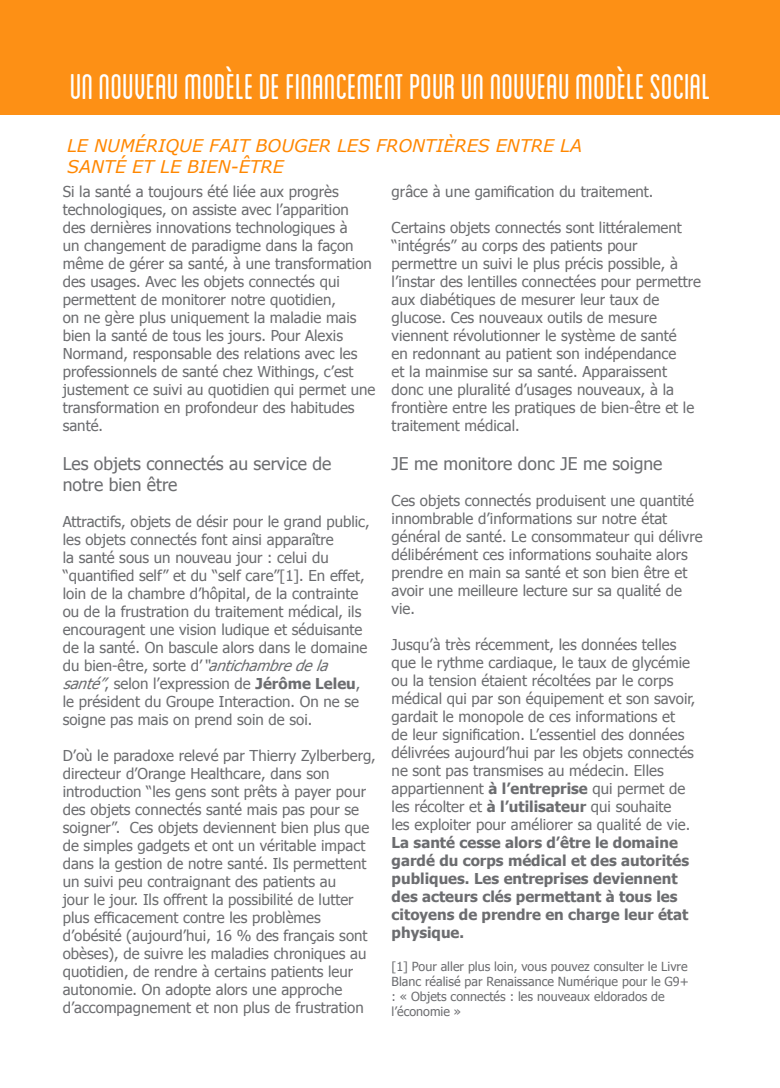
<style>
.page{position:relative;width:780px;height:1088px;background:#fff}
.page>*{position:absolute;margin:0;border:0;box-sizing:border-box;transform-origin:0 0}
.t1{font:condensed 37.5px "Blanch";color:#fff}
.texte_courant{font:17.5px/21px "Tahoma";color:#6c6d70}
.t2{font:italic 17.5px/21px "Verdana";color:#ff8700}
.texte_courant-2{font:15px/18px "Tahoma";color:#6c6d70}
.texte_courant-3{font:12.5px/15px "Tahoma";color:#6c6d70}
.s1{font-style:italic}
.s2{font-weight:700}
</style>
<div class="page">
<div style="left:0;top:0;width:780px;height:115px;background:#fd9015"></div>
<p class="t1" style="left:70px;top:67px;width:642px">UN NOUVEAU MODÈLE DE FINANCEMENT POUR UN NOUVEAU MODÈLE SOCIAL</p>
<p class="t2" style="left:67px;top:135px;width:516px">LE NUMÉRIQUE FAIT BOUGER LES FRONTIÈRES ENTRE LA<br>SANTÉ ET LE BIEN-ÊTRE</p>
<p class="texte_courant-2" style="left:63px;top:182px;width:314px">Si la santé a toujours été liée aux progrès technologiques, on assiste avec l’apparition des dernières innovations technologiques à<br>un changement de paradigme dans la façon même de gérer sa santé, à une transformation des usages. Avec les objets connectés qui permettent de monitorer notre quotidien,<br>on ne gère plus uniquement la maladie mais bien la santé de tous les jours. Pour Alexis Normand, responsable des relations avec les professionnels de santé chez Withings, c’est justement ce suivi au quotidien qui permet une transformation en profondeur des habitudes santé.</p>
<p class="texte_courant" style="left:63px;top:453px;width:270px">Les objets connectés au service de notre bien être</p>
<p class="texte_courant-2" style="left:63px;top:512px;width:308px">Attractifs, objets de désir pour le grand public, les objets connectés font ainsi apparaître<br>la santé sous un nouveau jour : celui du “quantified self” et du “self care”[1]. En effet, loin de la chambre d’hôpital, de la contrainte ou de la frustration du traitement médical, ils encouragent une vision ludique et séduisante de la santé. On bascule alors dans le domaine du bien-être, sorte d’<span class="s1">“antichambredela santé”</span>, selon l’expression de <span class="s2">Jérôme Leleu</span>, le président du Groupe Interaction. On ne se soigne pas mais on prend soin de soi.</p>
<p class="texte_courant-2" style="left:63px;top:746px;width:314px">D’où le paradoxe relevé par Thierry Zylberberg, directeur d’Orange Healthcare, dans son introduction “les gens sont prêts à payer pour des objets connectés santé mais pas pour se soigner”. Ces objets deviennent bien plus que de simples gadgets et ont un véritable impact dans la gestion de notre santé. Ils permettent un suivi peu contraignant des patients au<br>jour le jour. Ils offrent la possibilité de lutter plus efficacement contre les problèmes d’obésité (aujourd’hui, 16 % des français sont obèses), de suivre les maladies chroniques au quotidien, de rendre à certains patients leur autonomie. On adopte alors une approche d’accompagnement et non plus de frustration</p>
<p class="texte_courant-2" style="left:391px;top:182px;width:263px">grâce à une gamification du traitement.</p>
<p class="texte_courant-2" style="left:391px;top:218px;width:311px">Certains objets connectés sont littéralement “intégrés” au corps des patients pour permettre un suivi le plus précis possible, à l’instar des lentilles connectées pour permettre aux diabétiques de mesurer leur taux de glucose. Ces nouveaux outils de mesure viennent révolutionner le système de santé<br>en redonnant au patient son indépendance<br>et la mainmise sur sa santé. Apparaissent donc une pluralité d’usages nouveaux, à la frontière entre les pratiques de bien-être et le traitement médical.</p>
<p class="texte_courant" style="left:391px;top:453px;width:272px">JE me monitore donc JE me soigne</p>
<p class="texte_courant-2" style="left:391px;top:491px;width:312px">Ces objets connectés produisent une quantité innombrable d’informations sur notre état général de santé. Le consommateur qui délivre délibérément ces informations souhaite alors prendre en main sa santé et son bien être et avoir une meilleure lecture sur sa qualité de vie.</p>
<p class="texte_courant-2" style="left:391px;top:635px;width:305px">Jusqu’à très récemment, les données telles que le rythme cardiaque, le taux de glycémie ou la tension étaient récoltées par le corps médical qui par son équipement et son savoir, gardait le monopole de ces informations et<br>de leur signification. L’essentiel des données délivrées aujourd’hui par les objets connectés ne sont pas transmises au médecin. Elles appartiennent <span class="s2">à l’entreprise</span> qui permet de les récolter et <span class="s2">à l’utilisateur</span> qui souhaite<br>les exploiter pour améliorer sa qualité de vie.<br><span class="s2">La santé cesse alors d’être le domaine gardé du corps médical et des autorités publiques. Les entreprises deviennent des acteurs clés permettant à tous les citoyens de prendre en charge leur état physique.</span></p>
<p class="texte_courant-3" style="left:391px;top:959px;width:299px">[1] Pour aller plus loin, vous pouvez consulter le Livre Blanc réalisé par Renaissance Numérique pour le G9+ : « Objets connectés : les nouveaux eldorados de l’économie »</p>
</div>
